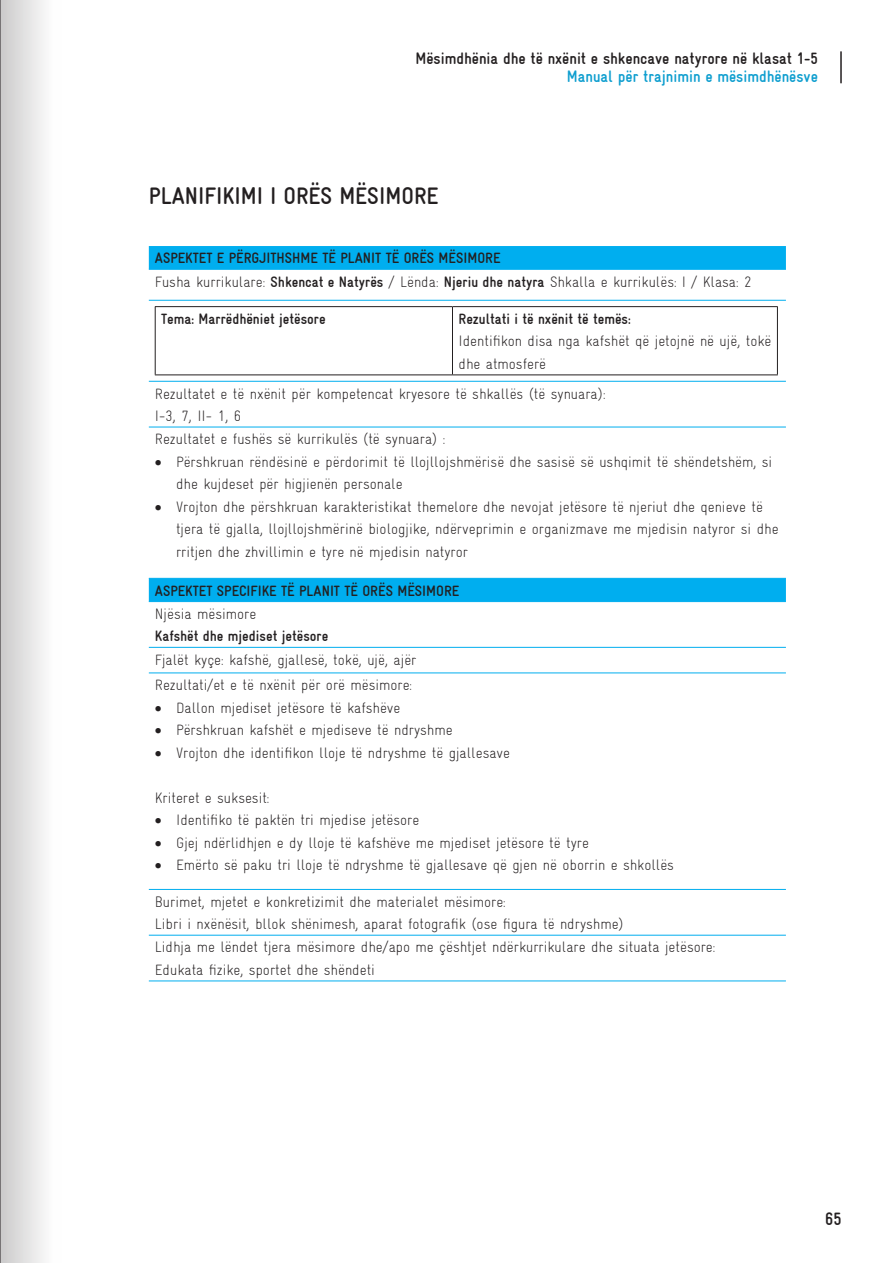
<style>
.page{position:relative;width:893px;height:1263px;background:#fff}
.page>*{position:absolute;margin:0;border:0;box-sizing:border-box;transform-origin:0 0}
.t1{font:700 24px "Gravur Condensed";color:#231f20}
.t2{font:700 18px "Gravur Condensed";color:#231f20}
.t3{font:700 16.5px "Gravur Condensed";color:#231f20}
.t4{font:700 16.5px "Gravur Condensed";color:#0e9ecf}
.t5{font:300 15px/22.8px "Gravur Condensed";color:#231f20}
.t6{font:700 15px/23.2px "Gravur Condensed";color:#231f20}
.s1{font-weight:300}
</style>
<div class="page">
<hr style="left:840px;top:52px;width:2px;height:31px;background:#231f20">
<svg style="left:149px;top:246px;width:637px;height:355px"></svg>
<hr style="left:149px;top:269px;width:637px;height:1px;background:#00aeef">
<hr style="left:149px;top:300px;width:637px;height:1px;background:#00aeef">
<hr style="left:149px;top:381px;width:637px;height:1px;background:#00aeef">
<hr style="left:149px;top:427px;width:637px;height:1px;background:#00aeef">
<hr style="left:149px;top:578px;width:637px;height:1px;background:#00aeef">
<hr style="left:149px;top:601px;width:637px;height:1px;background:#00aeef">
<hr style="left:149px;top:647px;width:637px;height:1px;background:#00aeef">
<hr style="left:149px;top:672px;width:637px;height:1px;background:#00aeef">
<hr style="left:149px;top:889px;width:637px;height:1px;background:#00aeef">
<hr style="left:149px;top:935px;width:637px;height:1px;background:#00aeef">
<hr style="left:149px;top:980px;width:637px;height:1px;background:#00aeef">
<hr style="left:155px;top:306px;width:297px;height:1px;background:#231f20">
<hr style="left:452px;top:306px;width:326px;height:1px;background:#231f20">
<hr style="left:155px;top:374px;width:297px;height:1px;background:#231f20">
<hr style="left:452px;top:374px;width:326px;height:1px;background:#231f20">
<hr style="left:155px;top:307px;width:1px;height:67px;background:#231f20">
<hr style="left:452px;top:307px;width:1px;height:67px;background:#231f20">
<hr style="left:777px;top:307px;width:1px;height:67px;background:#231f20">
<div style="left:0;top:0;width:62px;height:1263px;background:linear-gradient(to right,#cbcacb,#fff)"></div>
<hr style="left:0;top:0;width:1px;height:1263px;background:#231f20">
<p class="t3" style="left:415px;top:48px;width:404px">Mësimdhënia dhe të nxënit e shkencave natyrore në klasat 1-5</p>
<p class="t4" style="left:567px;top:66px;width:253px">Manual për trajnimin e mësimdhënësve</p>
<h1 class="t1" style="left:149px;top:180px;width:291px">PLANIFIKIMI I ORËS MËSIMORE</h1>
<p class="t6" style="left:155px;top:246px;width:598px">ASPEKTET E PËRGJITHSHME TË PLANIT TË ORËS MËSIMORE<br><span class="s1">Fusha kurrikulare:</span> Shkencat e Natyrës <span class="s1">/ Lënda:</span> Njeriu dhe natyra <span class="s1">Shkalla e kurrikulës: I / Klasa: 2</span></p>
<p class="t6" style="left:161px;top:307px;width:166px">Tema: Marrëdhëniet jetësore</p>
<p class="t6" style="left:458px;top:307px;width:174px">Rezultati i të nxënit të temës:</p>
<p class="t5" style="left:458px;top:330px;width:314px">Identifikon disa nga kafshët që jetojnë në ujë, tokë dhe atmosferë</p>
<p class="t5" style="left:155px;top:382px;width:452px">Rezultatet e të nxënit për kompetencat kryesore të shkallës (të synuara):<br>I-3, 7, II- 1, 6<br>Rezultatet e fushës së kurrikulës (të synuara) :</p>
<p class="t5" style="left:176px;top:450px;width:598px;text-indent:-21px">• Përshkruan rëndësinë e përdorimit të llojllojshmërisë dhe sasisë së ushqimit të shëndetshëm, si dhe kujdeset për higjienën personale</p>
<p class="t5" style="left:176px;top:495px;width:604px;text-indent:-21px">• Vrojton dhe përshkruan karakteristikat themelore dhe nevojat jetësore të njeriut dhe qenieve të tjera të gjalla, llojllojshmërinë biologjike, ndërveprimin e organizmave me mjedisin natyror si dhe rritjen dhe zhvillimin e tyre në mjedisin natyror</p>
<p class="t6" style="left:155px;top:578px;width:306px">ASPEKTET SPECIFIKE TË PLANIT TË ORËS MËSIMORE</p>
<p class="t5" style="left:155px;top:602px;width:103px">Njësia mësimore</p>
<p class="t6" style="left:155px;top:624px;width:175px">Kafshët dhe mjediset jetësore</p>
<p class="t5" style="left:155px;top:646px;width:263px;line-height:25.5px">Fjalët kyçe: kafshë, gjallesë, tokë, ujë, ajër<br>Rezultati/et e të nxënit për orë mësimore:</p>
<p class="t5" style="left:155px;top:696px;width:247px">• Dallon mjediset jetësore të kafshëve</p>
<p class="t5" style="left:155px;top:718px;width:299px">• Përshkruan kafshët e mjediseve të ndryshme</p>
<p class="t5" style="left:155px;top:741px;width:357px">• Vrojton dhe identifikon lloje të ndryshme të gjallesave</p>
<p class="t5" style="left:155px;top:786px;width:116px">Kriteret e suksesit:</p>
<p class="t5" style="left:155px;top:808px;width:266px">• Identifiko të paktën tri mjedise jetësore</p>
<p class="t5" style="left:155px;top:831px;width:436px">• Gjej ndërlidhjen e dy lloje të kafshëve me mjediset jetësore të tyre</p>
<p class="t5" style="left:155px;top:853px;width:521px">• Emërto së paku tri lloje të ndryshme të gjallesave që gjen në oborrin e shkollës</p>
<p class="t5" style="left:155px;top:890px;width:562px">Burimet, mjetet e konkretizimit dhe materialet mësimore:<br>Libri i nxënësit, bllok shënimesh, aparat fotografik (ose figura të ndryshme)<br>Lidhja me lëndet tjera mësimore dhe/apo me çështjet ndërkurrikulare dhe situata jetësore:<br>Edukata fizike, sportet dhe shëndeti</p>
<p class="t2" style="left:825px;top:1208px;width:18px">65</p>
</div>
